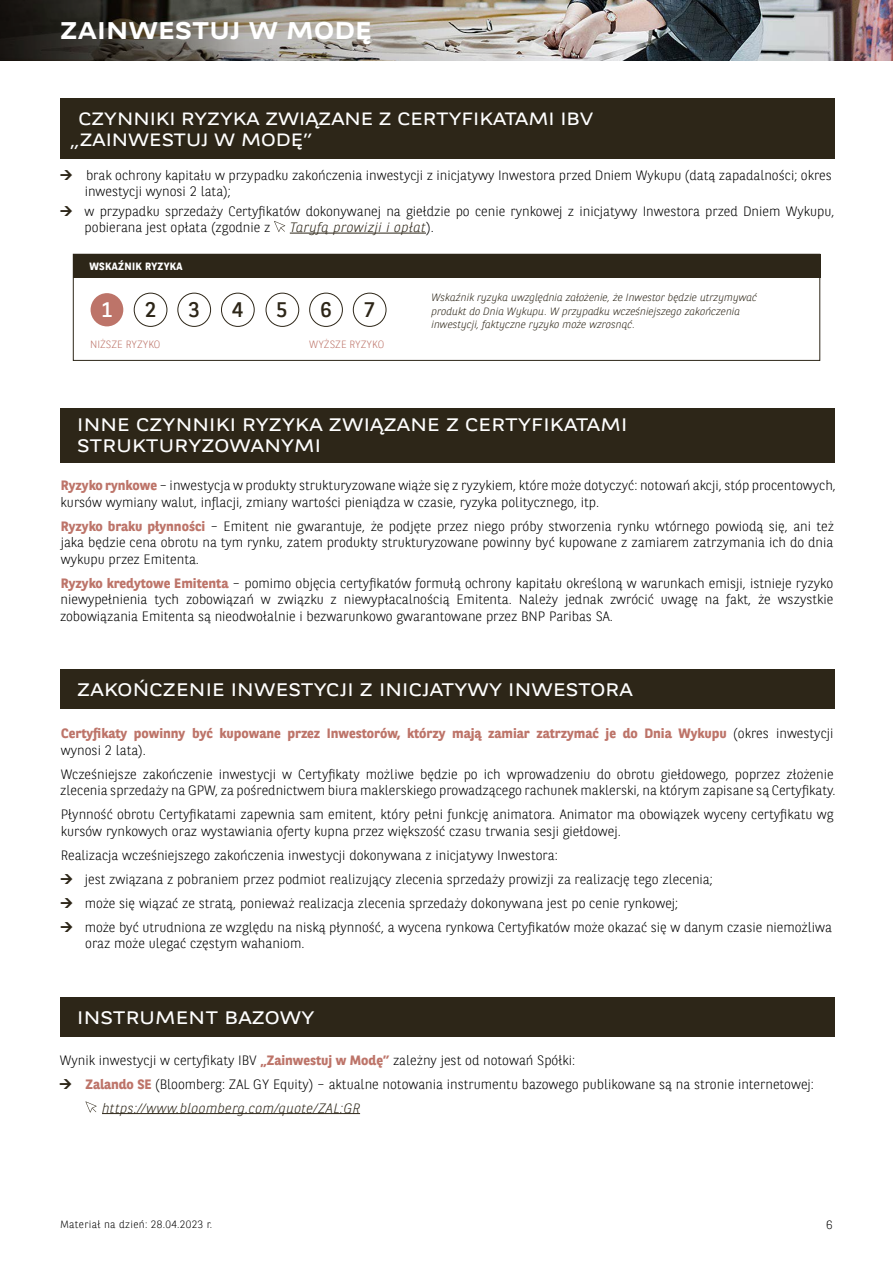
<style>
.page{position:relative;width:893px;height:1263px;background:#fff}
.page>*{position:absolute;margin:0;border:0;box-sizing:border-box;transform-origin:0 0}
.t1{font:700 24px "BNPP Expanded Sans";letter-spacing:.01em;color:#fff}
.t2{font:21px "BNPP Sans";color:#2d2618}
.t3{font:21px "BNPP Sans";color:#fff}
.t4{font:18px/21px "BNPP Expanded Sans";letter-spacing:.01em;color:#fff}
.t5{font:17.7px/21px "BNPP Expanded Sans";color:#fff}
.t6{font:300 13.5px/16.5px "BNPP Sans";color:#000}
.t7{font:700 13.5px/16.5px "BNPP Sans";color:#bd7469}
.t8{font:italic 300 13.5px "BNPP Sans";letter-spacing:.03em;color:#2d2618}
.t9{font:300 12px "BNPP Sans";color:#000}
.t10{font:italic 300 10.5px/13.5px "BNPP Sans";color:#2d2618}
.t11{font:300 10.5px "BNPP Sans";letter-spacing:.03em;color:#000}
.t12{font:300 10.5px "BNPP Sans";color:#bd7469}
.t13{font:700 10.5px "BNPP Sans";letter-spacing:.03em;color:#fff}
.s1{font-style:normal;color:#000}
.s2{font-weight:700;color:#bd7469}
.s3{font-weight:300;color:#000}
</style>
<div class="page">
<img style="left:0;top:0;width:893px;height:60px">
<div style="left:60px;top:998px;width:774px;height:39px;background:#2d2618"></div>
<hr style="left:102px;top:1113px;width:258px;height:1px;background:#2d2618">
<svg style="left:85px;top:1101px;width:12px;height:11px"></svg>
<div style="left:73px;top:254px;width:747px;height:107px;border:1px solid #2d2618"></div>
<div style="left:73px;top:254px;width:747px;height:23px;background:#2d2618"></div>
<div style="left:134px;top:293px;width:33px;height:34px;border:1px solid #2d2618;border-radius:50%"></div>
<div style="left:309px;top:293px;width:34px;height:34px;border:1px solid #2d2618;border-radius:50%"></div>
<div style="left:177px;top:293px;width:34px;height:34px;border:1px solid #2d2618;border-radius:50%"></div>
<div style="left:353px;top:293px;width:33px;height:34px;border:1px solid #2d2618;border-radius:50%"></div>
<div style="left:221px;top:293px;width:34px;height:34px;border:1px solid #2d2618;border-radius:50%"></div>
<div style="left:266px;top:293px;width:33px;height:34px;border:1px solid #2d2618;border-radius:50%"></div>
<div style="left:91px;top:293px;width:32px;height:33px;background:#bd7469;border-radius:50%"></div>
<div style="left:60px;top:408px;width:774px;height:54px;background:#2d2618"></div>
<div style="left:60px;top:669px;width:774px;height:39px;background:#2d2618"></div>
<hr style="left:290px;top:233px;width:136px;height:1px;background:#2d2618">
<svg style="left:274px;top:221px;width:11px;height:11px"></svg>
<div style="left:60px;top:99px;width:774px;height:60px;background:#2d2618"></div>
<h1 class="t1" style="left:60px;top:14px;width:313px">ZAINWESTUJ W MODĘ</h1>
<h3 class="t5" style="left:70px;top:107px;width:525px;text-indent:9px">CZYNNIKI RYZYKA ZWIĄZANE Z CERTYFIKATAMI IBV „ZAINWESTUJ W MODĘ”</h3>
<p class="t6" style="left:85px;top:166px;width:748px">brak ochrony kapitału w przypadku zakończenia inwestycji z inicjatywy Inwestora przed Dniem Wykupu (datą zapadalności; okres inwestycji wynosi 2 lata);</p>
<p class="t6" style="left:85px;top:202px;width:751px">w przypadku sprzedaży Certyfikatów dokonywanej na giełdzie po cenie rynkowej z inicjatywy Inwestora przed Dniem Wykupu, pobierana jest opłata (zgodnie z</p>
<p class="t8" style="left:290px;top:218px;width:145px">Taryfą prowizji i opłat<span class="s1">).</span></p>
<p class="t13" style="left:89px;top:259px;width:95px">WSKAŹNIK RYZYKA</p>
<h2 class="t3" style="left:101px;top:295px;width:13px">1</h2>
<h2 class="t2" style="left:145px;top:295px;width:13px">2</h2>
<h2 class="t2" style="left:189px;top:295px;width:13px">3</h2>
<h2 class="t2" style="left:232px;top:295px;width:13px">4</h2>
<h2 class="t2" style="left:277px;top:295px;width:13px">5</h2>
<h2 class="t2" style="left:320px;top:295px;width:13px">6</h2>
<h2 class="t2" style="left:364px;top:295px;width:13px">7</h2>
<p class="t12" style="left:90px;top:337px;width:72px">NIŻSZE RYZYKO</p>
<p class="t12" style="left:309px;top:337px;width:76px">WYŻSZE RYZYKO</p>
<p class="t10" style="left:431px;top:290px;width:327px">Wskaźnik ryzyka uwzględnia założenie, że Inwestor będzie utrzymywać produkt do Dnia Wykupu. W przypadku wcześniejszego zakończenia inwestycji, faktyczne ryzyko może wzrosnąć.</p>
<h3 class="t4" style="left:77px;top:414px;width:552px">INNE CZYNNIKI RYZYKA ZWIĄZANE Z CERTYFIKATAMI<br>STRUKTURYZOWANYMI</h3>
<p class="t6" style="left:61px;top:477px;width:777px"><span class="s2">Ryzyko rynkowe</span> – inwestycja w produkty strukturyzowane wiąże się z ryzykiem, które może dotyczyć: notowań akcji, stóp procentowych, kursów wymiany walut, inflacji, zmiany wartości pieniądza w czasie, ryzyka politycznego, itp.</p>
<p class="t6" style="left:61px;top:517px;width:775px;text-align:justify"><span class="s2">Ryzyko braku płynności</span> – Emitent nie gwarantuje, że podjęte przez niego próby stworzenia rynku wtórnego powiodą się, ani też jaka będzie cena obrotu na tym rynku, zatem produkty strukturyzowane powinny być kupowane z zamiarem zatrzymania ich do dnia wykupu przez Emitenta.</p>
<p class="t6" style="left:60px;top:574px;width:775px;text-align:justify"><span class="s2">Ryzyko kredytowe Emitenta</span> – pomimo objęcia certyfikatów formułą ochrony kapitału określoną w warunkach emisji, istnieje ryzyko niewypełnienia tych zobowiązań w związku z niewypłacalnością Emitenta. Należy jednak zwrócić uwagę na fakt, że wszystkie zobowiązania Emitenta są nieodwołalnie i bezwarunkowo gwarantowane przez BNP Paribas SA.</p>
<h3 class="t4" style="left:77px;top:678px;width:557px">ZAKOŃCZENIE INWESTYCJI Z INICJATYWY INWESTORA</h3>
<p class="t7" style="left:61px;top:725px;width:774px">Certyfikaty powinny być kupowane przez Inwestorów, którzy mają zamiar zatrzymać je do Dnia Wykupu <span class="s3">(okres inwestycji wynosi 2 lata).</span></p>
<p class="t6" style="left:60px;top:765px;width:777px">Wcześniejsze zakończenie inwestycji w Certyfikaty możliwe będzie po ich wprowadzeniu do obrotu giełdowego, poprzez złożenie zlecenia sprzedaży na GPW, za pośrednictwem biura maklerskiego prowadzącego rachunek maklerski, na którym zapisane są Certyfikaty.</p>
<p class="t6" style="left:61px;top:806px;width:774px">Płynność obrotu Certyfikatami zapewnia sam emitent, który pełni funkcję animatora. Animator ma obowiązek wyceny certyfikatu wg kursów rynkowych oraz wystawiania oferty kupna przez większość czasu trwania sesji giełdowej.</p>
<p class="t6" style="left:85px;top:842px;width:749px;line-height:24px;text-indent:-24px">Realizacja wcześniejszego zakończenia inwestycji dokonywana z inicjatywy Inwestora:<br>jest związana z pobraniem przez podmiot realizujący zlecenia sprzedaży prowizji za realizację tego zlecenia;<br>może się wiązać ze stratą, ponieważ realizacja zlecenia sprzedaży dokonywana jest po cenie rynkowej;<br>może być utrudniona ze względu na niską płynność, a wycena rynkowa Certyfikatów może okazać się w danym czasie niemożliwa</p>
<p class="t6" style="left:85px;top:935px;width:221px">oraz może ulegać częstym wahaniom.</p>
<h3 class="t4" style="left:77px;top:1007px;width:239px">INSTRUMENT BAZOWY</h3>
<p class="t6" style="left:60px;top:1051px;width:517px">Wynik inwestycji w certyfikaty IBV <span class="s2">„Zainwestuj w Modę”</span> zależny jest od notowań Spółki:</p>
<p class="t6" style="left:85px;top:1075px;width:730px"><span class="s2">Zalando SE</span> (Bloomberg: ZAL GY Equity) – aktualne notowania instrumentu bazowego publikowane są na stronie internetowej:</p>
<p class="t8" style="left:102px;top:1099px;width:260px">https://www.bloomberg.com/quote/ZAL:GR</p>
<p class="t11" style="left:60px;top:1217px;width:154px">Materiał na dzień: 28.04.2023 r.</p>
<p class="t9" style="left:826px;top:1216px;width:8px">6</p>
</div>
